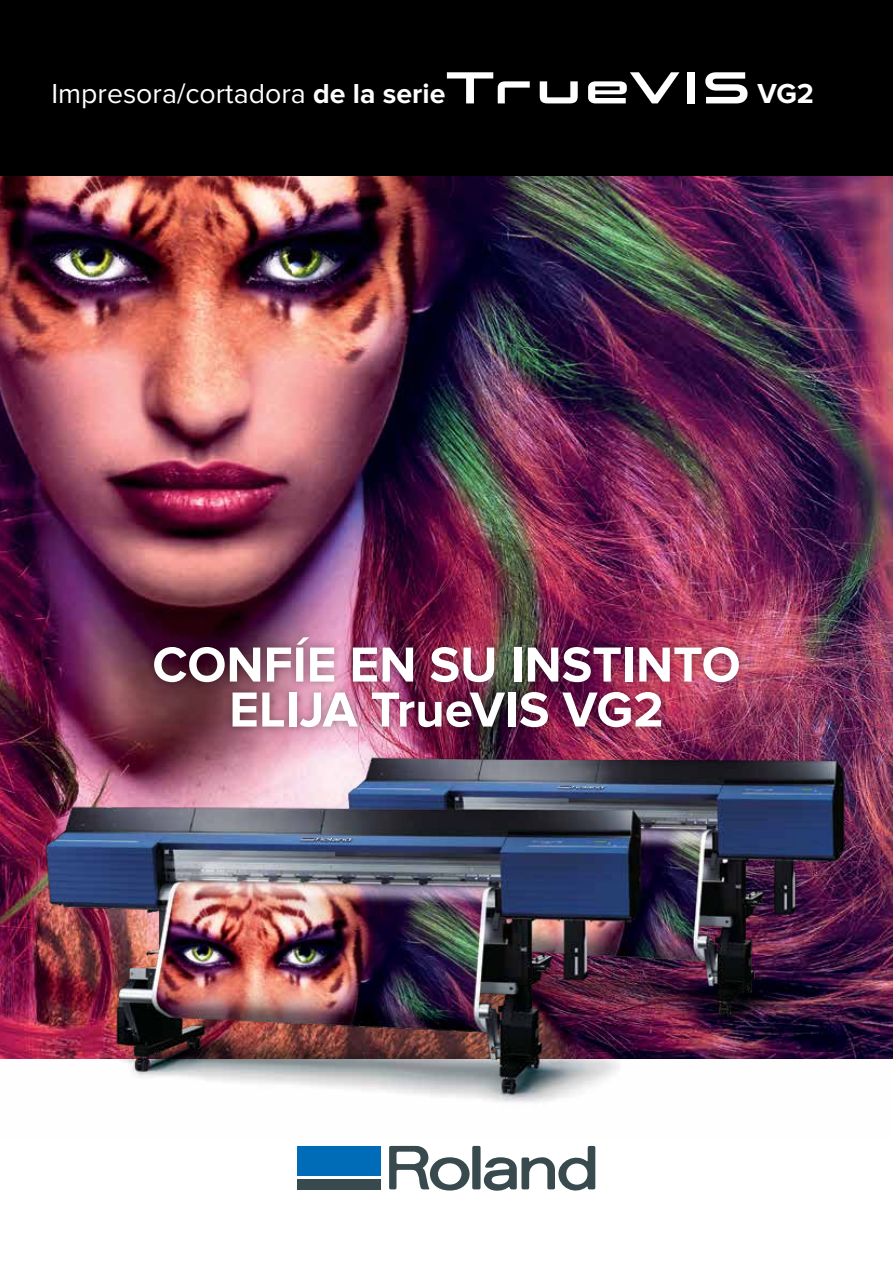
<style>
.page{position:relative;width:893px;height:1263px;background:#fff}
.page>*{position:absolute;margin:0;border:0;box-sizing:border-box;transform-origin:0 0}
.t1{font:700 51px/45px "Proxima Nova";color:#fff;text-align:center}
.t2{font:28.5px "Proxima Nova";color:#fff}
.t3{font:700 28.5px "Proxima Nova";color:#fff}
.s1{font-weight:700}
</style>
<div class="page">
<img style="left:0;top:176px;width:893px;height:533px">
<div style="left:0;top:0;width:893px;height:176px;background:#000"></div>
<div style="left:687px;top:72px;width:8px;height:31px;background:#fff"></div>
<svg style="left:540px;top:81px;width:38px;height:22px"></svg>
<svg style="left:447px;top:72px;width:83px;height:31px"></svg>
<svg style="left:588px;top:72px;width:91px;height:31px"></svg>
<svg style="left:705px;top:72px;width:43px;height:31px"></svg>
<div style="left:145px;top:628px;width:602px;height:108px;background:#000;opacity:.4"></div>
<img style="left:0;top:709px;width:893px;height:393px">
<div style="left:298px;top:1179px;width:83px;height:10px;background:#394a4f"></div>
<div style="left:298px;top:1146px;width:83px;height:29px;background:#006cb7"></div>
<div style="left:472px;top:1146px;width:9px;height:43px;background:#394a4f;border-radius:2px"></div>
<svg style="left:484px;top:1146px;width:111px;height:45px"></svg>
<svg style="left:389px;top:1146px;width:81px;height:44px"></svg>
<p class="t2" style="left:51px;top:78px;width:396px">Impresora/cortadora <span class="s1">de la serie</span></p>
<p class="t3" style="left:757px;top:78px;width:58px">VG2</p>
<p class="t1" style="left:152px;top:643px;width:590px">CONFÍE EN SU INSTINTO<br>ELIJA TrueVIS VG2</p>
</div>
